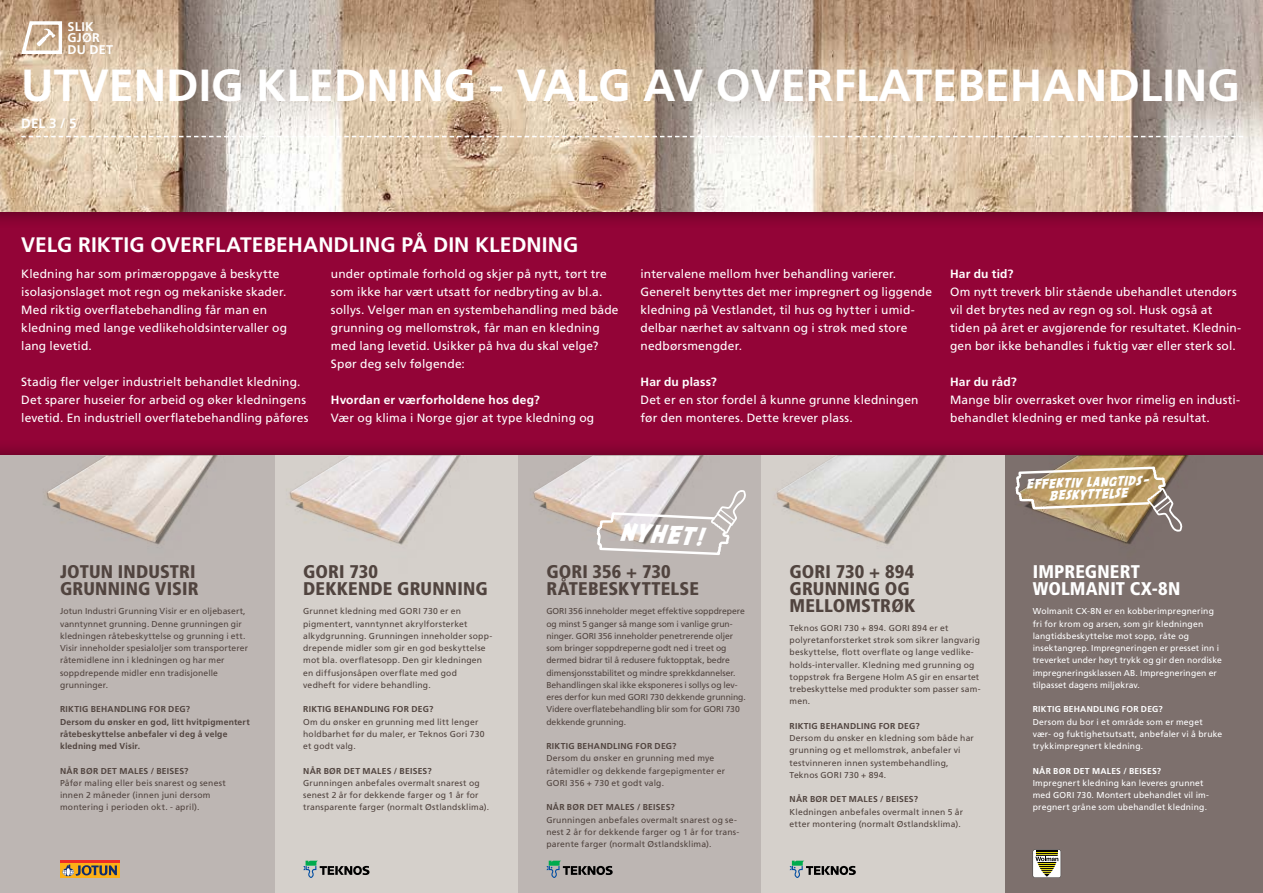
<style>
.page{position:relative;width:1263px;height:893px;background:#fff}
.page>*{position:absolute;margin:0;border:0;box-sizing:border-box;transform-origin:0 0}
.t1{font:700 45px "Frutiger LT";color:#fff}
.t2{font:700 29.4px "SF Comic Script";color:#fff}
.t3{font:700 21px "Frutiger LT";color:#fff}
.t4{font:900 condensed 18.45px/17.1px "Frutiger LT";letter-spacing:.005em;color:#51443f}
.t5{font:900 condensed 18.45px/17.1px "Frutiger LT";letter-spacing:.01em;color:#fff}
.t6{font:700 15.3px/12px "SF Comic Script";color:#fff;text-align:center}
.t7{font:700 13.5px "Frutiger LT";color:#fff}
.t8{font:700 12.6px/11.7px "Frutiger LT";letter-spacing:.02em;color:#fff}
.t9{font:12px/18px "Frutiger LT";letter-spacing:.01em;color:#fff}
.t10{font:700 12px "Frutiger LT";letter-spacing:.015em;color:#fff}
.t11{font:8.55px/12.3px "Frutiger LT";letter-spacing:.015em;color:#51443f}
.t12{font:8.55px/12.3px "Frutiger LT";letter-spacing:.02em;color:#fff}
.t13{font:8.55px/12.3px "Frutiger LT";letter-spacing:-.005em;color:#51443f}
.t14{font:700 8.55px/12.3px "Frutiger LT";letter-spacing:.03em;color:#51443f}
.t15{font:700 8.55px "Frutiger LT";letter-spacing:.03em;color:#fff}
</style>
<div class="page">
<img style="left:0;top:0;width:1263px;height:201px">
<svg style="left:19px;top:20px;width:45px;height:36px"></svg>
<svg style="left:21px;top:136px;width:1222px;height:1px"></svg>
<div style="left:0;top:201px;width:1263px;height:255px;background:#000;opacity:.5"></div>
<div style="left:1005px;top:456px;width:258px;height:437px;background:#7d706d"></div>
<svg style="left:1033px;top:849px;width:28px;height:29px"></svg>
<div style="left:0;top:456px;width:275px;height:437px;background:#bdb6b3"></div>
<img style="left:48px;top:456px;width:165px;height:86px">
<div style="left:275px;top:456px;width:244px;height:437px;background:#d5d0cb"></div>
<img style="left:291px;top:456px;width:166px;height:86px">
<svg style="left:303px;top:861px;width:66px;height:17px"></svg>
<div style="left:519px;top:456px;width:243px;height:437px;background:#bdb6b3"></div>
<img style="left:534px;top:456px;width:166px;height:72px">
<div style="left:762px;top:456px;width:243px;height:437px;background:#d5d0cb"></div>
<img style="left:777px;top:456px;width:166px;height:86px">
<img style="left:1071px;top:456px;width:114px;height:86px">
<svg style="left:595px;top:490px;width:151px;height:65px"></svg>
<svg style="left:1015px;top:459px;width:169px;height:73px"></svg>
<svg style="left:546px;top:861px;width:67px;height:17px"></svg>
<svg style="left:789px;top:861px;width:67px;height:17px"></svg>
<div style="left:60px;top:863px;width:60px;height:15px;background:#fcaf17"></div>
<hr style="left:60px;top:861px;width:60px;height:2px;background:#ee2e24">
<svg style="left:62px;top:864px;width:55px;height:12px"></svg>
<h3 class="t8" style="left:68px;top:21px;width:47px">SLIK<br>GJØR<br>DU DET</h3>
<h1 class="t1" style="left:21px;top:59px;width:1220px">UTVENDIG KLEDNING - VALG AV OVERFLATEBEHANDLING</h1>
<h3 class="t7" style="left:21px;top:116px;width:57px">DEL 3 / 5</h3>
<h3 class="t3" style="left:21px;top:233px;width:558px">VELG RIKTIG OVERFLATEBEHANDLING PÅ DIN KLEDNING</h3>
<h3 class="t9" style="left:21px;top:265px;width:267px">Kledning har som primæroppgave å beskytte isolasjonslaget mot regn og mekaniske skader.<br>Med riktig overflatebehandling får man en kledning med lange vedlikeholdsintervaller og lang levetid.</h3>
<h3 class="t9" style="left:21px;top:373px;width:289px">Stadig fler velger industrielt behandlet kledning.<br>Det sparer huseier for arbeid og øker kledningens levetid. En industriell overflatebehandling påføres</h3>
<p class="t9" style="left:331px;top:265px;width:289px">under optimale forhold og skjer på nytt, tørt tre som ikke har vært utsatt for nedbryting av bl.a. sollys. Velger man en systembehandling med både grunning og mellomstrøk, får man en kledning med lang levetid. Usikker på hva du skal velge?<br>Spør deg selv følgende:</p>
<h3 class="t10" style="left:331px;top:393px;width:210px">Hvordan er værforholdene hos deg?</h3>
<h3 class="t9" style="left:331px;top:409px;width:265px">Vær og klima i Norge gjør at type kledning og</h3>
<h3 class="t9" style="left:640px;top:265px;width:293px">intervalene mellom hver behandling varierer.<br>Generelt benyttes det mer impregnert og liggende kledning på Vestlandet, til hus og hytter i umid&shy;delbar nærhet av saltvann og i strøk med store nedbørsmengder.</h3>
<h3 class="t10" style="left:640px;top:375px;width:78px">Har du plass?</h3>
<h3 class="t9" style="left:640px;top:391px;width:280px">Det er en stor fordel å kunne grunne kledningen før den monteres. Dette krever plass.</h3>
<h3 class="t10" style="left:950px;top:267px;width:65px">Har du tid?</h3>
<h3 class="t9" style="left:950px;top:283px;width:292px">Om nytt treverk blir stående ubehandlet utendørs vil det brytes ned av regn og sol. Husk også at tiden på året er avgjørende for resultatet. Klednin&shy;gen bør ikke behandles i fuktig vær eller sterk sol.</h3>
<h3 class="t10" style="left:950px;top:375px;width:68px">Har du råd?</h3>
<h3 class="t9" style="left:950px;top:391px;width:291px">Mange blir overrasket over hvor rimelig en industi&shy;behandlet kledning er med tanke på resultat.</h3>
<h2 class="t2" style="left:619px;top:515px;width:87px;rotate:4deg">nyhet!</h2>
<h3 class="t6" style="left:1025px;top:478px;width:126px;rotate:-2deg">effektiv langtids&shy;beskyttelse</h3>
<h3 class="t4" style="left:60px;top:563px;width:140px">JOTUN INDUSTRI<br>GRUNNING VISIR</h3>
<p class="t11" style="left:60px;top:605px;width:190px">Jotun Industri Grunning Visir er en oljebasert, vanntynnet grunning. Denne grunningen gir kledningen råtebeskyttelse og grunning i ett.<br>Visir inneholder spesialoljer som transporterer råtemidlene inn i kledningen og har mer soppdrepende midler enn tradisjonelle grunninger.</p>
<p class="t14" style="left:60px;top:703px;width:191px">RIKTIG BEHANDLING FOR DEG?<br>Dersom du ønsker en god, litt hvitpigmentert råtebeskyttelse anbefaler vi deg å velge kledning med Visir.</p>
<p class="t14" style="left:60px;top:764px;width:130px">NÅR BØR DET MALES / BEISES?</p>
<p class="t11" style="left:60px;top:777px;width:167px">Påfør maling eller beis snarest og senest innen 2 måneder (innen juni dersom montering i perioden okt. - april).</p>
<h3 class="t4" style="left:303px;top:563px;width:186px">GORI 730<br>DEKKENDE GRUNNING</h3>
<p class="t11" style="left:303px;top:605px;width:190px">Grunnet kledning med GORI 730 er en pigmentert, vanntynnet akrylforsterket alkydgrunning. Grunningen inneholder sopp&shy;drepende midler som gir en god beskyttelse mot bla. overflatesopp. Den gir kledningen en diffusjonsåpen overflate med god<br>vedheft for videre behandling.</p>
<p class="t14" style="left:303px;top:703px;width:132px">RIKTIG BEHANDLING FOR DEG?</p>
<p class="t11" style="left:303px;top:715px;width:183px">Om du ønsker en grunning med litt lenger holdbarhet før du maler, er Teknos Gori 730 et godt valg.</p>
<p class="t14" style="left:303px;top:764px;width:130px">NÅR BØR DET MALES / BEISES?</p>
<p class="t11" style="left:303px;top:777px;width:187px">Grunningen anbefales overmalt snarest og senest 2 år for dekkende farger og 1 år for transparente farger (normalt Østlandsklima).</p>
<h3 class="t4" style="left:546px;top:563px;width:154px">GORI 356 + 730<br>RÅTEBESKYTTELSE</h3>
<p class="t13" style="left:546px;top:605px;width:201px">GORI 356 inneholder meget effektive soppdrepere og minst 5 ganger så mange som i vanlige grun&shy;ninger. GORI 356 inneholder penetrerende oljer som bringer soppdreperne godt ned i treet og dermed bidrar til å redusere fuktopptak, bedre dimensjonsstabilitet og mindre sprekkdannelser.<br>Behandlingen skal ikke eksponeres i sollys og lev&shy;eres derfor kun med GORI 730 dekkende grunning.<br>Videre overflatebehandling blir som for GORI 730 dekkende grunning.</p>
<p class="t14" style="left:546px;top:740px;width:132px">RIKTIG BEHANDLING FOR DEG?</p>
<p class="t11" style="left:546px;top:752px;width:180px">Dersom du ønsker en grunning med mye råtemidler og dekkende fargepigmenter er<br>GORI 356 + 730 et godt valg.</p>
<p class="t14" style="left:546px;top:801px;width:130px">NÅR BØR DET MALES / BEISES?</p>
<p class="t11" style="left:546px;top:813px;width:195px">Grunningen anbefales overmalt snarest og se&shy;nest 2 år for dekkende farger og 1 år for trans&shy;parente farger (normalt Østlandsklima).</p>
<h3 class="t4" style="left:789px;top:563px;width:127px">GORI 730 + 894<br>GRUNNING OG<br>MELLOMSTRØK</h3>
<p class="t11" style="left:789px;top:622px;width:193px">Teknos GORI 730 + 894. GORI 894 er et polyretanforsterket strøk som sikrer langvarig beskyttelse, flott overflate og lange vedlike&shy;holds-intervaller. Kledning med grunning og toppstrøk fra Bergene Holm AS gir en ensartet trebeskyttelse med produkter som passer sam&shy;men.</p>
<p class="t14" style="left:789px;top:720px;width:132px">RIKTIG BEHANDLING FOR DEG?</p>
<p class="t11" style="left:789px;top:732px;width:186px">Dersom du ønsker en kledning som både har grunning og et mellomstrøk, anbefaler vi testvinneren innen systembehandling, Teknos GORI 730 + 894.</p>
<p class="t14" style="left:789px;top:793px;width:130px">NÅR BØR DET MALES / BEISES?</p>
<p class="t11" style="left:789px;top:805px;width:175px">Kledningen anbefales overmalt innen 5 år etter montering (normalt Østlandsklima).</p>
<h3 class="t5" style="left:1033px;top:563px;width:149px">IMPREGNERT<br>WOLMANIT CX-8N</h3>
<p class="t12" style="left:1033px;top:605px;width:191px">Wolmanit CX-8N er en kobberimpregnering fri for krom og arsen, som gir kledningen langtidsbeskyttelse mot sopp, råte og insektangrep. Impregneringen er presset inn i treverket under høyt trykk og gir den nordiske impregneringsklassen AB. Impregneringen er tilpasset dagens miljøkrav.</p>
<p class="t15" style="left:1033px;top:704px;width:132px">RIKTIG BEHANDLING FOR DEG?</p>
<p class="t12" style="left:1033px;top:715px;width:191px">Dersom du bor i et område som er meget vær- og fuktighetsutsatt, anbefaler vi å bruke trykkimpregnert kledning.</p>
<p class="t15" style="left:1033px;top:766px;width:130px">NÅR BØR DET MALES / BEISES?</p>
<p class="t12" style="left:1033px;top:777px;width:178px">Impregnert kledning kan leveres grunnet med GORI 730. Montert ubehandlet vil im&shy;pregnert gråne som ubehandlet kledning.</p>
</div>
